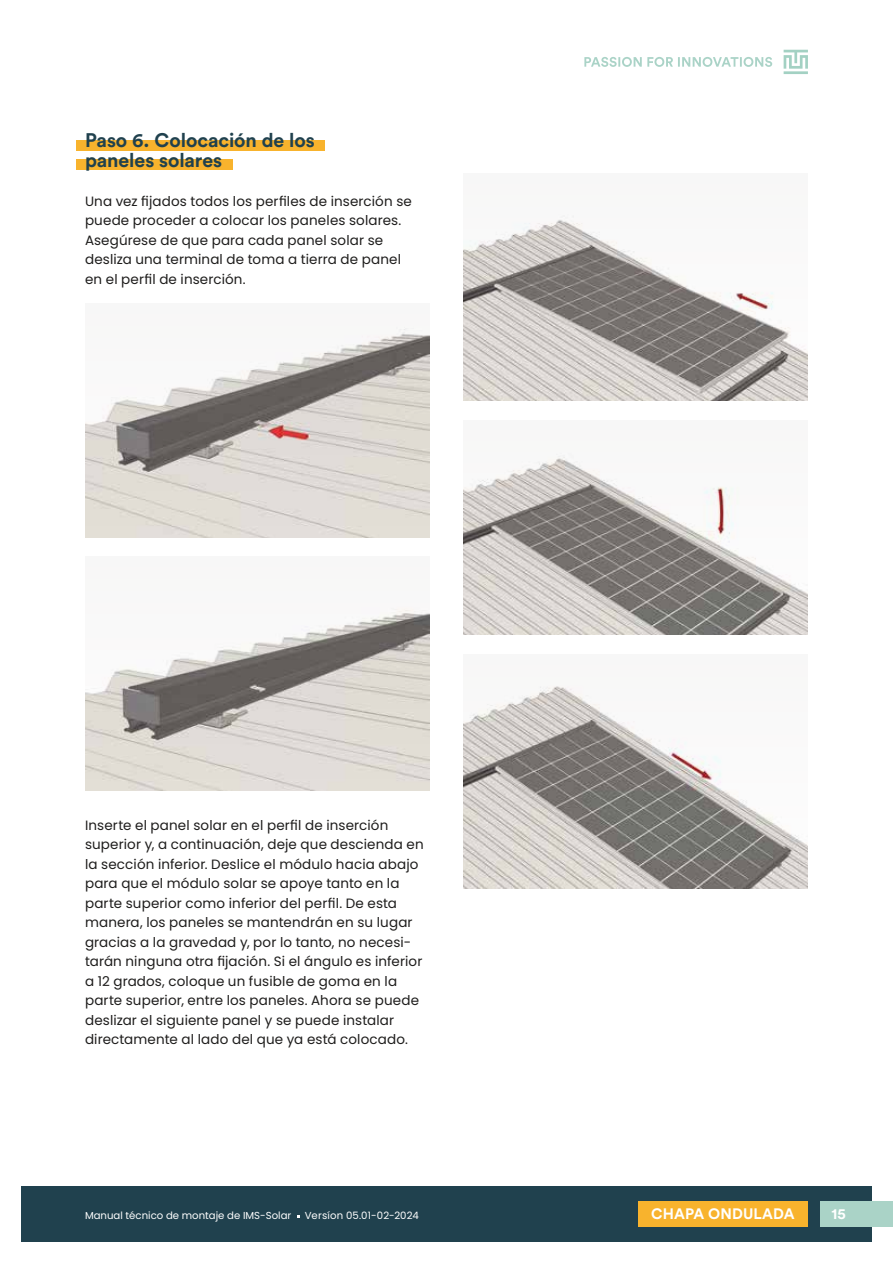
<style>
.page{position:relative;width:893px;height:1263px;background:#fff}
.page>*{position:absolute;margin:0;border:0;box-sizing:border-box;transform-origin:0 0}
.t1{font:700 19.5px/19.5px "Circular Std";letter-spacing:-.005em;color:#20414e}
.t2{font:700 15px "Circular Std";letter-spacing:.01em;color:#fff}
.t3{font:13.5px/19.5px "Poppins";letter-spacing:.01em;color:#1e1d1c}
.t4{font:10.2px "Poppins";color:#fff}
</style>
<div class="page">
<div style="left:21px;top:1186px;width:851px;height:56px;background:#20414e"></div>
<div style="left:821px;top:1201px;width:72px;height:26px;background:#aad3c7"></div>
<svg style="left:584px;top:57px;width:188px;height:10px"></svg>
<svg style="left:784px;top:50px;width:24px;height:24px"></svg>
<div style="left:638px;top:1201px;width:170px;height:26px;background:#f8b32d"></div>
<div style="left:77px;top:140px;width:248px;height:11px;background:#f8b32d"></div>
<div style="left:77px;top:159px;width:156px;height:11px;background:#f8b32d"></div>
<svg style="left:85px;top:327px;width:344px;height:210px;fill:#e1dcd5"></svg>
<svg style="left:85px;top:608px;width:344px;height:183px;fill:#e1dcd5"></svg>
<svg style="left:463px;top:215px;width:345px;height:186px"></svg>
<svg style="left:463px;top:454px;width:345px;height:181px"></svg>
<svg style="left:463px;top:686px;width:345px;height:202px"></svg>
<h1 class="t1" style="left:85px;top:130px;width:231px">Paso 6. Colocación de los paneles solares</h1>
<p class="t3" style="left:85px;top:191px;width:328px">Una vez fijados todos los perfiles de inserción se puede proceder a colocar los paneles solares.<br>Asegúrese de que para cada panel solar se desliza una terminal de toma a tierra de panel en el perfil de inserción.</p>
<p class="t3" style="left:85px;top:815px;width:340px">Inserte el panel solar en el perfil de inserción superior y, a continuación, deje que descienda en la sección inferior. Deslice el módulo hacia abajo para que el módulo solar se apoye tanto en la parte superior como inferior del perfil. De esta manera, los paneles se mantendrán en su lugar gracias a la gravedad y, por lo tanto, no necesi&shy;tarán ninguna otra fijación. Si el ángulo es inferior a 12 grados, coloque un fusible de goma en la parte superior, entre los paneles. Ahora se puede deslizar el siguiente panel y se puede instalar directamente al lado del que ya está colocado.</p>
<p class="t4" style="left:85px;top:1210px;width:208px">Manual técnico de montaje de IMS-Solar</p>
<p class="t4" style="left:305px;top:1210px;width:115px">Versíon 05.01-02-2024</p>
<p class="t2" style="left:651px;top:1204px;width:145px">CHAPA ONDULADA</p>
<p class="t2" style="left:831px;top:1204px;width:16px">15</p>
</div>
